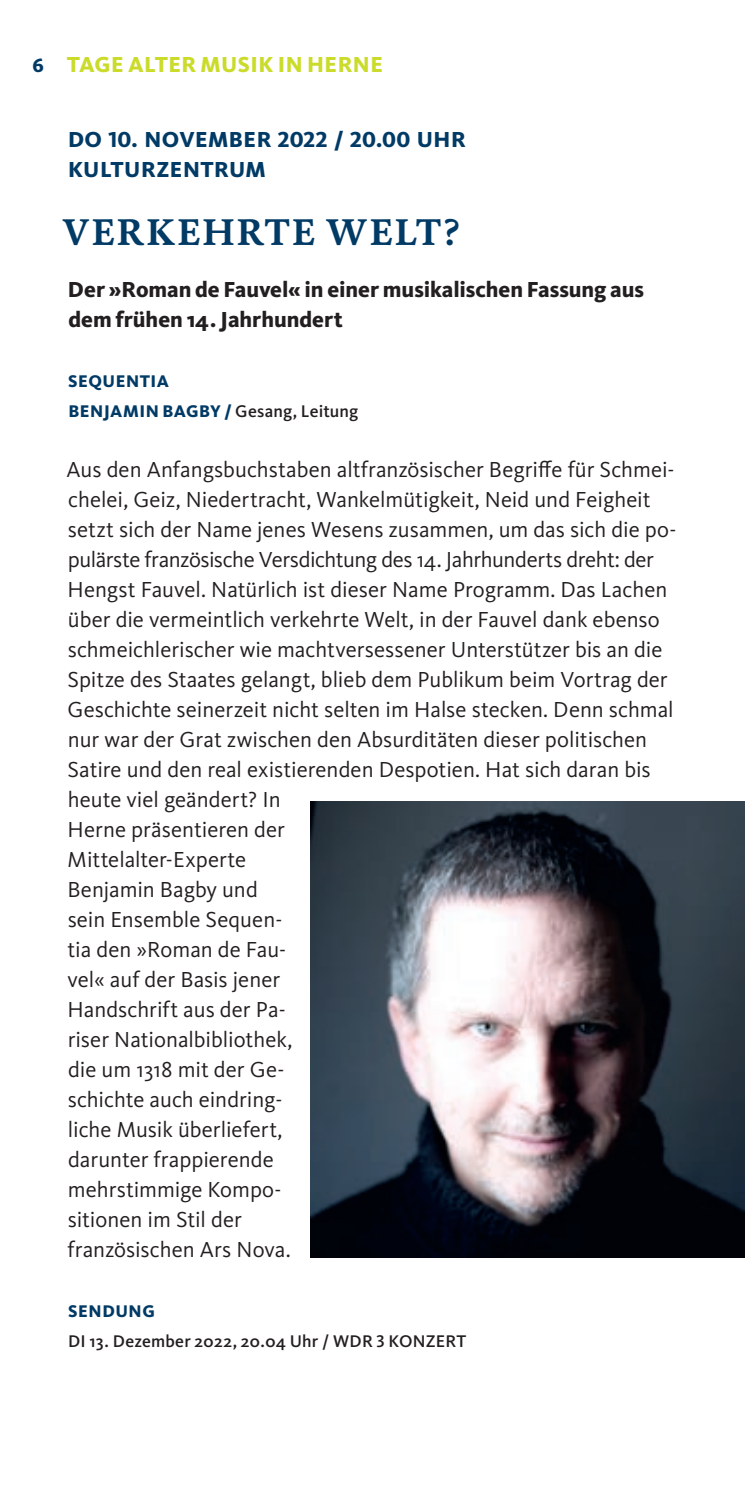
<style>
.page{position:relative;width:745px;height:1489px;background:#fff}
.page>*{position:absolute;margin:0;border:0;box-sizing:border-box;transform-origin:0 0}
.t1{font:700 37.5px "WDR Serif";letter-spacing:.05em;color:#003a65}
.t2{font:22.5px/30px "WDR Sans";color:#231f20}
.t3{font:800 22.5px/30px "WDR Sans";color:#231f20}
.t4{font:800 22.5px/30px "WDR Sans";letter-spacing:.02em;color:#003a65}
.t5{font:800 22.5px "WDR Sans";letter-spacing:.02em;color:#cadb2a}
.t6{font:800 17.5px/30px "WDR Sans";letter-spacing:.03em;color:#003a65}
.t7{font:500 17.5px "WDR Sans";letter-spacing:.015em;color:#231f20}
.s1{font-size:20px;color:#003a65}
.s2{font-weight:500;color:#231f20}
</style>
<div class="page">
<img style="left:310px;top:801px;width:434px;height:456px">
<p class="t5" style="left:32px;top:51px;width:352px"><span class="s1">6</span> TAGE ALTER MUSIK IN HERNE</p>
<p class="t4" style="left:68px;top:124px;width:399px">DO 10. NOVEMBER 2022 / 20.00 UHR<br>KULTURZENTRUM</p>
<h1 class="t1" style="left:62px;top:209px;width:398px">VERKEHRTE WELT?</h1>
<p class="t3" style="left:68px;top:274px;width:577px">Der »Roman de Fauvel« in einer musikalischen Fassung aus dem frühen 14. Jahrhundert</p>
<p class="t6" style="left:68px;top:366px;width:291px">SEQUENTIA<br>BENJAMIN BAGBY / <span class="s2">Gesang, Leitung</span></p>
<p class="t2" style="left:66px;top:454px;width:611px">Aus den Anfangsbuchstaben altfranzösischer Begriffe für Schmei&shy;chelei, Geiz, Niedertracht, Wankelmütigkeit, Neid und Feigheit setzt sich der Name jenes Wesens zusammen, um das sich die po&shy;pulärste französische Versdichtung des 14. Jahrhunderts dreht: der Hengst Fauvel. Natürlich ist dieser Name Programm. Das Lachen über die vermeintlich verkehrte Welt, in der Fauvel dank ebenso schmeichlerischer wie machtversessener Unterstützer bis an die Spitze des Staates gelangt, blieb dem Publikum beim Vortrag der Geschichte seinerzeit nicht selten im Halse stecken. Denn schmal nur war der Grat zwischen den Absurditäten dieser politischen Satire und den real existierenden Despotien. Hat sich daran bis heute viel geändert? In<br>Herne präsentieren der<br>Mittelalter-Experte<br>Benjamin Bagby und<br>sein Ensemble Sequen-<br>tia den »Roman de Fau-<br>vel« auf der Basis jener<br>Handschrift aus der Pa-<br>riser Nationalbibliothek,<br>die um 1318 mit der Ge-<br>schichte auch eindring-<br>liche Musik überliefert,<br>darunter frappierende<br>mehrstimmige Kompo-<br>sitionen im Stil der<br>französischen Ars Nova.</p>
<p class="t6" style="left:68px;top:1296px;width:88px">SENDUNG</p>
<p class="t7" style="left:68px;top:1330px;width:399px">DI 13. Dezember 2022, 20.04 Uhr / WDR 3 KONZERT</p>
</div>
